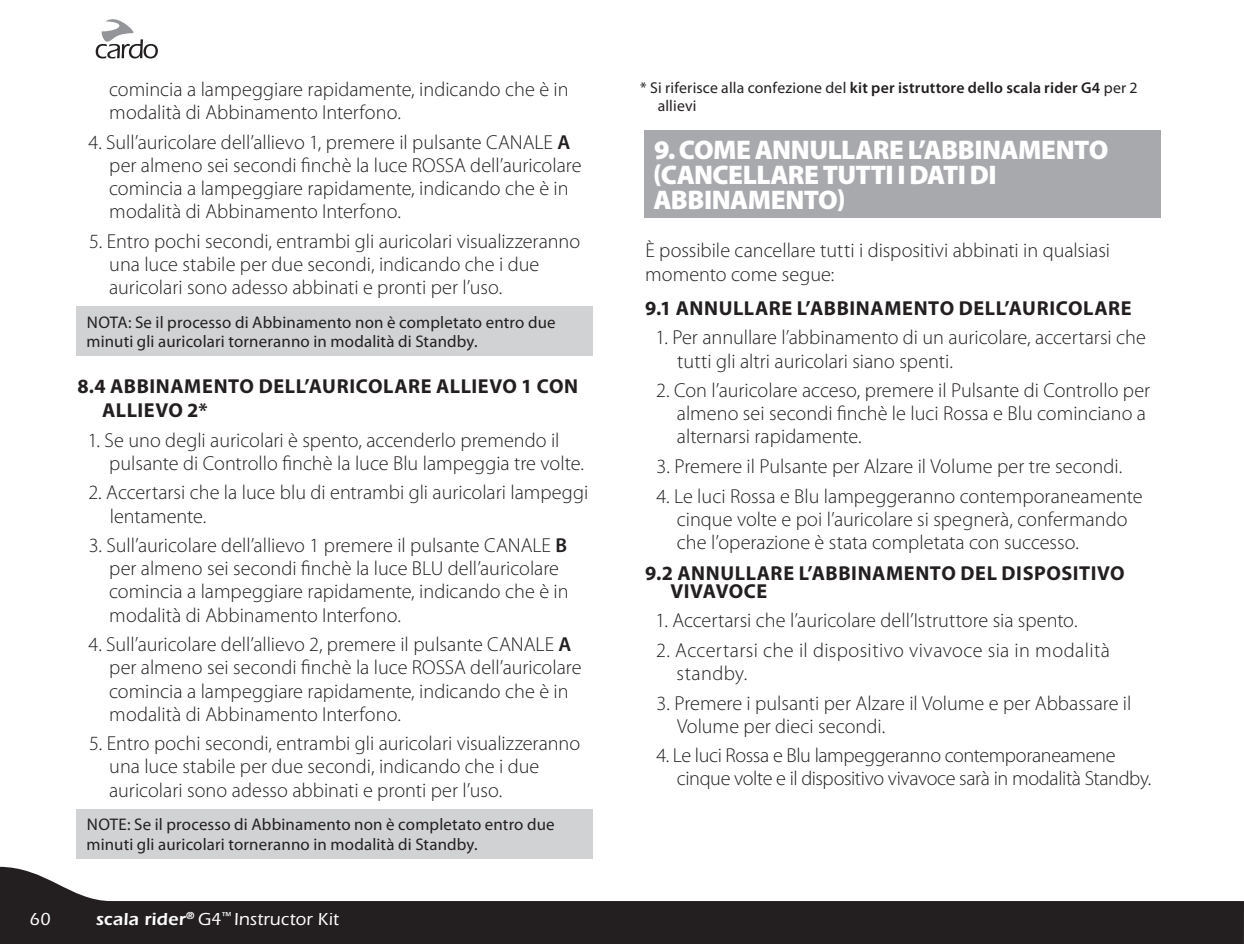
<style>
.page{position:relative;width:1244px;height:944px;background:#fff}
.page>*{position:absolute;margin:0;border:0;box-sizing:border-box;transform-origin:0 0}
.MAIN_HEADERS{font:900 27px/24.8px "Myriad Pro";letter-spacing:-.02em;color:#fff}
.Indented_Numbered_Te{font:300 20.25px/23.2px "Myriad Pro";color:#231f20}
.Subheads{font:700 20.25px/23.6px "Myriad Pro";letter-spacing:.03em;color:#231f20}
.Indented_Numbered_Te-2{font:300 20.25px/23.2px "Myriad Pro";letter-spacing:-.02em;color:#231f20}
.PRIMARY_Body_Text{font:300 20.25px/23.6px "Myriad Pro";color:#231f20}
.Indented_Numbered_Te-3{font:300 20.25px/23.2px "Myriad Pro";letter-spacing:.02em;color:#231f20}
.t1{font:500 18px "Itc Eras";letter-spacing:.015em;color:#fff}
.TABLE_Text{font:16.88px/19.1px "Myriad Pro";letter-spacing:.01em;color:#231f20}
.Footnotes{font:15.75px/18px "Myriad Pro";letter-spacing:.015em;color:#231f20}
.s1{font-weight:600}
</style>
<div class="page">
<svg style="left:96px;top:19px;width:62px;height:40px"></svg>
<svg style="left:0;top:867px;width:1243px;height:77px;fill:#231f20"></svg>
<svg style="left:1243px;top:901px;width:1px;height:43px"></svg>
<div style="left:77px;top:307px;width:516px;height:49px;background:#d1d2d4"></div>
<div style="left:77px;top:809px;width:516px;height:50px;background:#d1d2d4"></div>
<div style="left:644px;top:130px;width:517px;height:88px;background:#a8a9ad"></div>
<p class="Indented_Numbered_Te" style="left:109px;top:78px;width:461px">comincia a lampeggiare rapidamente, indicando che è in modalità di Abbinamento Interfono.</p>
<p class="Indented_Numbered_Te" style="left:109px;top:130px;width:474px;text-indent:-21px">4. Sull’auricolare dell’allievo 1, premere il pulsante CANALE <span class="s1">A </span>per almeno sei secondi finchè la luce ROSSA dell’auricolare comincia a lampeggiare rapidamente, indicando che è in modalità di Abbinamento Interfono.</p>
<p class="Indented_Numbered_Te" style="left:109px;top:229px;width:473px;text-indent:-20px">5. Entro pochi secondi, entrambi gli auricolari visualizzeranno una luce stabile per due secondi, indicando che i due auricolari sono adesso abbinati e pronti per l’uso.</p>
<p class="TABLE_Text" style="left:86px;top:313px;width:471px">NOTA: Se il processo di Abbinamento non è completato entro due minuti gli auricolari torneranno in modalità di Standby.</p>
<p class="Subheads" style="left:102px;top:374px;width:477px;text-indent:-25px">8.4 ABBINAMENTO DELL’AURICOLARE ALLIEVO 1 CON<br>ALLIEVO 2*</p>
<p class="Indented_Numbered_Te" style="left:109px;top:428px;width:476px;text-indent:-22px">1. Se uno degli auricolari è spento, accenderlo premendo il pulsante di Controllo finchè la luce Blu lampeggia tre volte.</p>
<p class="Indented_Numbered_Te" style="left:110px;top:481px;width:480px;text-indent:-21px">2. Accertarsi che la luce blu di entrambi gli auricolari lampeggi lentamente.</p>
<p class="Indented_Numbered_Te" style="left:109px;top:534px;width:461px;text-indent:-20px">3. Sull’auricolare dell’allievo 1 premere il pulsante CANALE <span class="s1">B </span>per almeno sei secondi finchè la luce BLU dell’auricolare comincia a lampeggiare rapidamente, indicando che è in modalità di Abbinamento Interfono.</p>
<p class="Indented_Numbered_Te" style="left:109px;top:633px;width:474px;text-indent:-21px">4. Sull’auricolare dell’allievo 2, premere il pulsante CANALE <span class="s1">A </span>per almeno sei secondi finchè la luce ROSSA dell’auricolare comincia a lampeggiare rapidamente, indicando che è in modalità di Abbinamento Interfono.</p>
<p class="Indented_Numbered_Te" style="left:109px;top:732px;width:473px;text-indent:-20px">5. Entro pochi secondi, entrambi gli auricolari visualizzeranno una luce stabile per due secondi, indicando che i due auricolari sono adesso abbinati e pronti per l’uso.</p>
<p class="TABLE_Text" style="left:86px;top:815px;width:470px">NOTE: Se il processo di Abbinamento non è completato entro due minuti gli auricolari torneranno in modalità di Standby.</p>
<p class="t1" style="left:30px;top:909px;width:23px">60</p>
<p class="t1" style="left:96px;top:909px;width:245px"><span class="s1">scala rider</span><sup>®</sup> G4<sup>™</sup> Instructor Kit</p>
<p class="Footnotes" style="left:658px;top:78px;width:481px;text-indent:-17px">* Si riferisce alla confezione del <span class="s1">kit per istruttore dello scala rider G4</span> per 2 allievi</p>
<p class="MAIN_HEADERS" style="left:653px;top:137px;width:457px">9. COME ANNULLARE L’ABBINAMENTO (CANCELLARE TUTTI I DATI DI<br>ABBINAMENTO)</p>
<p class="PRIMARY_Body_Text" style="left:645px;top:239px;width:466px">È possibile cancellare tutti i dispositivi abbinati in qualsiasi momento come segue:</p>
<p class="Subheads" style="left:645px;top:296px;width:488px">9.1 ANNULLARE L’ABBINAMENTO DELL’AURICOLARE</p>
<p class="Indented_Numbered_Te" style="left:677px;top:326px;width:470px;text-indent:-22px">1. Per annullare l’abbinamento di un auricolare, accertarsi che tutti gli altri auricolari siano spenti.</p>
<p class="Indented_Numbered_Te" style="left:677px;top:379px;width:475px;text-indent:-21px">2. Con l’auricolare acceso, premere il Pulsante di Controllo per almeno sei secondi finchè le luci Rossa e Blu cominciano a alternarsi rapidamente.</p>
<p class="Indented_Numbered_Te" style="left:656px;top:454px;width:467px">3. Premere il Pulsante per Alzare il Volume per tre secondi.</p>
<p class="Indented_Numbered_Te" style="left:677px;top:484px;width:467px;text-indent:-21px">4. Le luci Rossa e Blu lampeggeranno contemporaneamente cinque volte e poi l’auricolare si spegnerà, confermando che l’operazione è stata completata con successo.</p>
<p class="Subheads" style="left:670px;top:563px;width:456px;line-height:18px;text-indent:-25px">9.2 ANNULLARE L’ABBINAMENTO DEL DISPOSITIVO<br>VIVAVOCE</p>
<p class="Indented_Numbered_Te" style="left:655px;top:609px;width:423px">1. Accertarsi che l’auricolare dell’Istruttore sia spento.</p>
<p class="Indented_Numbered_Te-3" style="left:676px;top:638px;width:435px;text-indent:-20px">2. Accertarsi che il dispositivo vivavoce sia in modalità standby.</p>
<p class="Indented_Numbered_Te" style="left:677px;top:691px;width:456px;text-indent:-20px">3. Premere i pulsanti per Alzare il Volume e per Abbassare il<br>Volume per dieci secondi.</p>
<p class="Indented_Numbered_Te-2" style="left:677px;top:744px;width:476px;text-indent:-21px">4. Le luci Rossa e Blu lampeggeranno contemporaneamene cinque volte e il dispositivo vivavoce sarà in modalità Standby.</p>
</div>
